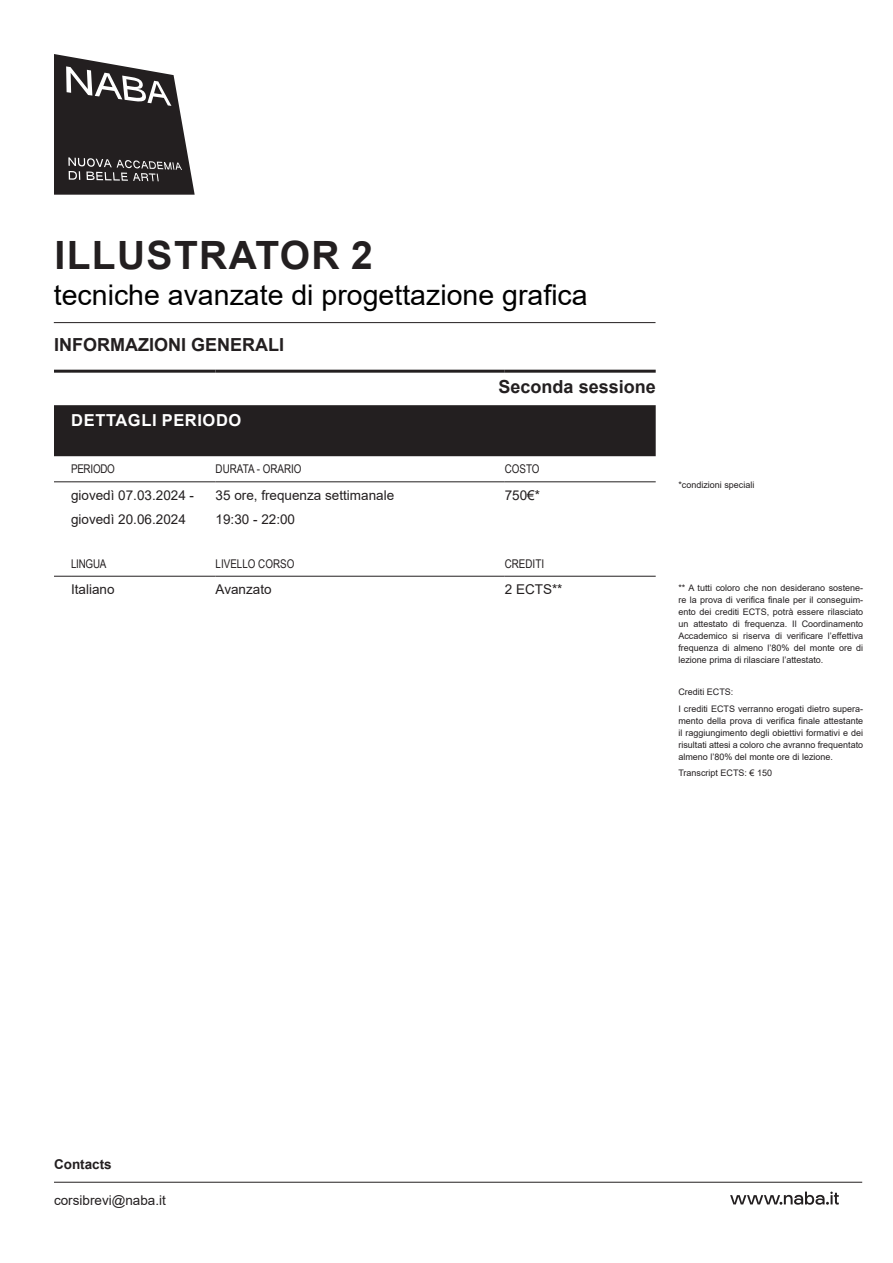
<style>
.page{position:relative;width:893px;height:1263px;background:#fff}
.page>*{position:absolute;margin:0;border:0;box-sizing:border-box;transform-origin:0 0}
.SOTTOTITOLO{font:700 39px "Arial";letter-spacing:.035em;color:#231f20}
.t1{font:28.5px "Arial";color:#000}
.TITOLO_TABELLA{font:700 18px "Arial";color:#231f20}
.t2{font:700 16.5px "Arial";letter-spacing:.035em;color:#fff}
.PARAGRAFO_TESTO{font:13.5px "Arial";color:#231f20}
.t3{font:700 13.5px "Arial";color:#231f20}
.t4{font:12px "Arial Narrow";color:#231f20}
.t5{font:12px "Arial Narrow";letter-spacing:-.02em;color:#231f20}
.NOTA_a_margine{font:9px/12px "Arial";color:#231f20;text-align:justify}
.PARAGRAFO_TESTO-2{font:9px "Arial";color:#231f20}
</style>
<div class="page">
<svg style="left:54px;top:54px;width:141px;height:141px"></svg>
<svg style="left:730px;top:1191px;width:109px;height:14px"></svg>
<hr style="left:54px;top:1182px;width:808px;height:1px;background:#231f20">
<div style="left:54px;top:405px;width:602px;height:51px;background:#231f20"></div>
<svg style="left:54px;top:482px;width:17px;height:1px"></svg>
<hr style="left:71px;top:482px;width:145px;height:1px;background:#231f20">
<hr style="left:216px;top:482px;width:289px;height:1px;background:#231f20">
<hr style="left:505px;top:482px;width:151px;height:1px;background:#231f20">
<hr style="left:54px;top:370px;width:17px;height:3px;background:#231f20">
<hr style="left:71px;top:370px;width:145px;height:3px;background:#231f20">
<hr style="left:216px;top:370px;width:289px;height:3px;background:#231f20">
<hr style="left:505px;top:370px;width:151px;height:3px;background:#231f20">
<svg style="left:54px;top:576px;width:17px;height:1px"></svg>
<hr style="left:71px;top:576px;width:145px;height:1px;background:#231f20">
<hr style="left:216px;top:576px;width:289px;height:1px;background:#231f20">
<hr style="left:505px;top:576px;width:151px;height:1px;background:#231f20">
<hr style="left:54px;top:322px;width:601px;height:1px;background:#231f20">
<p class="SOTTOTITOLO" style="left:55px;top:228px;width:320px">ILLUSTRATOR 2</p>
<p class="t1" style="left:54px;top:275px;width:535px">tecniche avanzate di progettazione grafica</p>
<p class="TITOLO_TABELLA" style="left:54px;top:332px;width:232px">INFORMAZIONI GENERALI</p>
<p class="TITOLO_TABELLA" style="left:499px;top:374px;width:159px">Seconda sessione</p>
<p class="t2" style="left:71px;top:408px;width:172px">DETTAGLI PERIODO</p>
<p class="t5" style="left:71px;top:460px;width:45px">PERIODO</p>
<p class="t4" style="left:216px;top:460px;width:88px">DURATA - ORARIO</p>
<p class="t4" style="left:505px;top:460px;width:36px">COSTO</p>
<p class="PARAGRAFO_TESTO" style="left:71px;top:486px;width:125px">giovedì 07.03.2024 -</p>
<p class="PARAGRAFO_TESTO" style="left:71px;top:510px;width:116px">giovedì 20.06.2024</p>
<p class="PARAGRAFO_TESTO" style="left:216px;top:486px;width:180px">35 ore, frequenza settimanale</p>
<p class="PARAGRAFO_TESTO" style="left:216px;top:510px;width:81px">19:30 - 22:00</p>
<p class="PARAGRAFO_TESTO" style="left:505px;top:486px;width:37px">750€*</p>
<p class="PARAGRAFO_TESTO-2" style="left:678px;top:478px;width:78px">*condizioni speciali</p>
<p class="t4" style="left:71px;top:555px;width:37px">LINGUA</p>
<p class="t4" style="left:216px;top:555px;width:80px">LIVELLO CORSO</p>
<p class="t4" style="left:505px;top:555px;width:41px">CREDITI</p>
<p class="PARAGRAFO_TESTO" style="left:71px;top:580px;width:45px">Italiano</p>
<p class="PARAGRAFO_TESTO" style="left:216px;top:580px;width:58px">Avanzato</p>
<p class="PARAGRAFO_TESTO" style="left:505px;top:580px;width:59px">2 ECTS**</p>
<p class="NOTA_a_margine" style="left:678px;top:582px;width:186px">** A tutti coloro che non desiderano sostene&shy;re la prova di verifica finale per il conseguim&shy;ento dei crediti ECTS, potrà essere rilasciato un attestato di frequenza. Il Coordinamento Accademico si riserva di verificare l’effettiva frequenza di almeno l’80% del monte ore di lezione prima di rilasciare l’attestato.</p>
<p class="NOTA_a_margine" style="left:678px;top:686px;width:57px">Crediti ECTS:</p>
<p class="NOTA_a_margine" style="left:678px;top:702px;width:186px">I crediti ECTS verranno erogati dietro supera&shy;mento della prova di verifica finale attestante il raggiungimento degli obiettivi formativi e dei risultati attesi a coloro che avranno frequentato almeno l’80% del monte ore di lezione.</p>
<p class="NOTA_a_margine" style="left:678px;top:767px;width:95px">Transcript ECTS: € 150</p>
<h3 class="t3" style="left:54px;top:1154px;width:59px">Contacts</h3>
<h3 class="PARAGRAFO_TESTO" style="left:54px;top:1191px;width:113px">corsibrevi@naba.it</h3>
</div>
